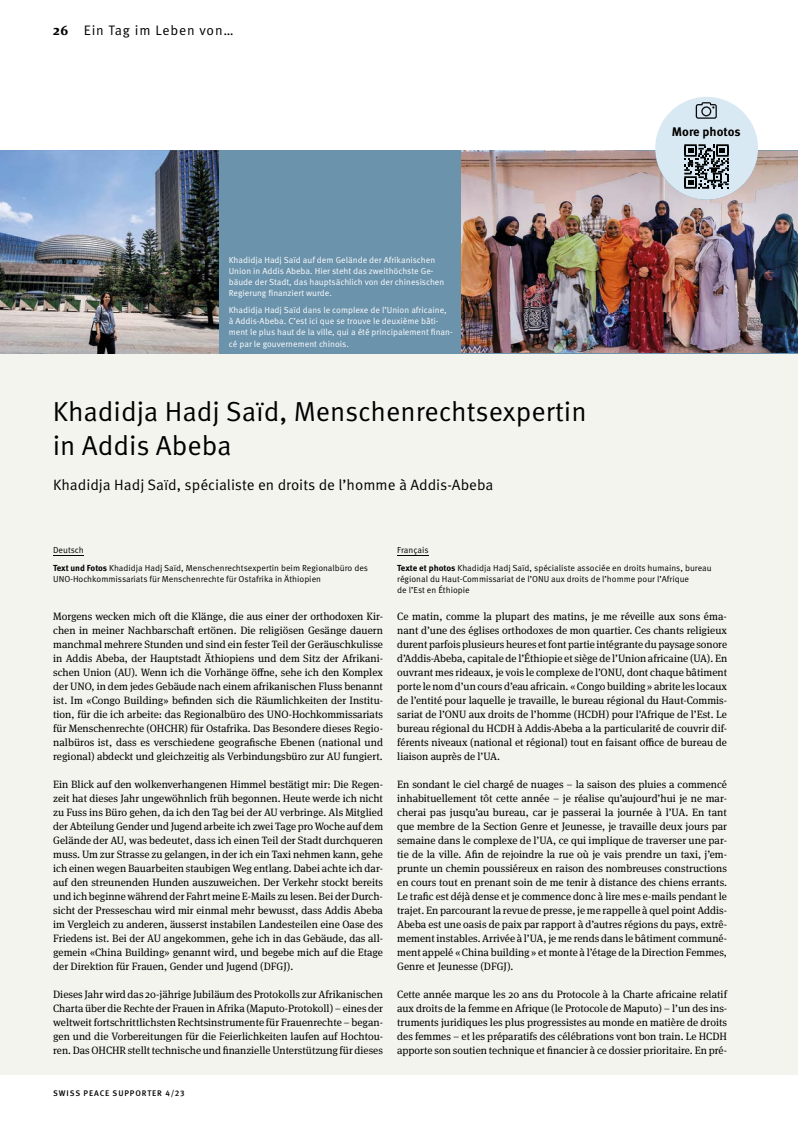
<style>
.page{position:relative;width:798px;height:1127px;background:#fff}
.page>*{position:absolute;margin:0;border:0;box-sizing:border-box;transform-origin:0 0}
.t1{font:27.5px/34.4px "Meta Pro";color:#000}
.t2{font:15px "Meta Pro";color:#000}
.t3{font:13.75px "Meta Pro";letter-spacing:.06em;color:#000}
.t4{font:700 12.5px "Meta Pro";color:#000}
.t5{font:10.62px/14px "Meta Serif OT";color:#000;text-align:justify}
.t6{font:8.75px/11.2px "Meta Pro";color:#fff}
.t7{font:8.75px/17.2px "Meta Pro";color:#000}
.t8{font:500 8.12px "Meta Pro";letter-spacing:.11em;color:#000}
.s1{font-family:"Meta Serif OT";font-weight:700}
.s2{font-weight:700}
</style>
<div class="page">
<div style="left:0;top:353px;width:797px;height:722px;background:#f4f4ef"></div>
<hr style="left:53px;top:556px;width:31px;height:1px;background:#000">
<hr style="left:397px;top:556px;width:31px;height:1px;background:#000">
<div style="left:0;top:151px;width:797px;height:203px;background:#6b93ac"></div>
<img style="left:0;top:151px;width:218px;height:203px">
<img style="left:462px;top:151px;width:335px;height:202px">
<div style="left:655px;top:97px;width:102px;height:103px;background:#d9e9f3;border-radius:50%"></div>
<svg style="left:684px;top:144px;width:45px;height:45px"></svg>
<svg style="left:695px;top:102px;width:21px;height:17px"></svg>
<p class="t3" style="left:53px;top:22px;width:182px"><span class="s1">26</span> Ein Tag im Leben von…</p>
<p class="t6" style="left:229px;top:254px;width:217px">Khadidja Hadj Saïd auf dem Gelände der Afrikanischen Union in Addis Abeba. Hier steht das zweithöchste Ge&shy;bäude der Stadt, das haupt sächlich von der chinesischen Regierung finanziert wurde.</p>
<p class="t6" style="left:229px;top:304px;width:225px">Khadidja Hadj Saïd dans le complexe de l’Union africaine, à Addis-Abeba. C’est ici que se trouve le deuxième bâti&shy;ment le plus haut de la ville, qui a été principalement finan&shy;cé par le gouvernement chinois.</p>
<h1 class="t1" style="left:53px;top:394px;width:535px">Khadidja Hadj Saïd, Menschenrechtsexpertin in Addis Abeba</h1>
<h2 class="t2" style="left:53px;top:476px;width:441px">Khadidja Hadj Saïd, spécialiste en droits de l’homme à Addis-Abeba</h2>
<p class="t4" style="left:671px;top:123px;width:70px">More photos</p>
<p class="t7" style="left:53px;top:542px;width:316px">Deutsch<br><span class="s2">Text und Fotos</span> Khadidja Hadj Saïd, Menschenrechtsexpertin beim Regionalbüro des</p>
<p class="t7" style="left:53px;top:570px;width:269px">UNO-Hochkommissariats für Menschenrechte für Ostafrika in Äthiopien</p>
<p class="t5" style="left:53px;top:609px;width:331px">Morgens wecken mich oft die Klänge, die aus einer der orthodoxen Kir&shy;chen in meiner Nachbarschaft ertönen. Die religiösen Gesänge dauern manchmal mehrere Stunden und sind ein fester Teil der Geräuschkulisse in Addis Abeba, der Hauptstadt Äthiopiens und dem Sitz der Afrikani&shy;schen Union (AU). Wenn ich die Vorhänge öffne, sehe ich den Komplex der UNO, in dem jedes Gebäude nach einem afrikanischen Fluss benannt ist. Im «Congo Building» befinden sich die Räumlichkeiten der Institu&shy;tion, für die ich arbeite: das Regionalbüro des UNO-Hochkommissariats für Menschenrechte (OHCHR) für Ostafrika. Das Besondere dieses Regio&shy;nalbüros ist, dass es verschiedene geografische Ebenen (national und regional) abdeckt und gleichzeitig als Verbindungsbüro zur AU fungiert.</p>
<p class="t5" style="left:53px;top:777px;width:331px">Ein Blick auf den wolkenverhangenen Himmel bestätigt mir: Die Regen&shy;zeit hat dieses Jahr ungewöhnlich früh begonnen. Heute werde ich nicht zu Fuss ins Büro gehen, da ich den Tag bei der AU verbringe. Als Mitglied der Abteilung Gender und Jugend arbeite ich zwei Tage pro Woche auf dem Gelände der AU, was bedeutet, dass ich einen Teil der Stadt durchqueren muss. Um zur Strasse zu gelangen, in der ich ein Taxi nehmen kann, gehe ich einen wegen Bauarbeiten staubigen Weg entlang. Dabei achte ich dar&shy;auf den streunenden Hunden auszuweichen. Der Verkehr stockt bereits und ich beginne während der Fahrt meine E-Mails zu lesen. Bei der Durch&shy;sicht der Presseschau wird mir einmal mehr bewusst, dass Addis Abeba im Vergleich zu anderen, äusserst instabilen Landesteilen eine Oase des Friedens ist. Bei der AU angekommen, gehe ich in das Gebäude, das all&shy;gemein «China Building» genannt wird, und begebe mich auf die Etage der Direktion für Frauen, Gender und Jugend (DFGJ).</p>
<p class="t5" style="left:53px;top:987px;width:331px">Dieses Jahr wird das 20-jährige Jubiläum des Protokolls zur Afrikanischen Charta über die Rechte der Frauen in Afrika (Maputo-Protokoll) – eines der weltweit fortschrittlichsten Rechtsinstrumente für Frauenrechte – began&shy;gen und die Vorbereitungen für die Feierlichkeiten laufen auf Hochtou&shy;ren. Das OHCHR stellt technische und finanzielle Unterstützung für dieses</p>
<p class="t8" style="left:53px;top:1088px;width:133px">SWISS PEACE SUPPORTER 4/23</p>
<p class="t7" style="left:397px;top:542px;width:316px">Français<br><span class="s2">Texte et photos</span> Khadidja Hadj Saïd, spécialiste associée en droits humains, bureau</p>
<p class="t7" style="left:397px;top:573px;width:293px;line-height:11.2px">régional du Haut-Commissariat de l’ONU aux droits de l’homme pour l’Afrique de l’Est en Éthiopie</p>
<p class="t5" style="left:397px;top:609px;width:331px">Ce matin, comme la plupart des matins, je me réveille aux sons éma&shy;nant d’une des églises orthodoxes de mon quartier. Ces chants religieux durent parfois plusieurs heures et font partie intégrante du paysage sonore d’Addis-Abeba, capitale de l’Éthiopie et siège de l’Union africaine (UA). En ouvrant mes rideaux, je vois le complexe de l’ONU, dont chaque bâtiment porte le nom d’un cours d’eau africain. « Congo building » abrite les locaux de l’entité pour laquelle je travaille, le bureau régional du Haut-Commis&shy;sariat de l’ONU aux droits de l’homme (HCDH) pour l’Afrique de l’Est. Le bureau régional du HCDH à Addis-Abeba a la particularité de couvrir dif&shy;férents niveaux (national et régional) tout en faisant office de bureau de liaison auprès de l’UA.</p>
<p class="t5" style="left:397px;top:777px;width:331px">En sondant le ciel chargé de nuages – la saison des pluies a commencé inhabituellement tôt cette année – je réalise qu’aujourd’hui je ne mar&shy;cherai pas jusqu’au bureau, car je passerai la journée à l’UA. En tant que membre de la Section Genre et Jeunesse, je travaille deux jours par semaine dans le complexe de l’UA, ce qui implique de traverser une par&shy;tie de la ville. Afin de rejoindre la rue où je vais prendre un taxi, j’em&shy;prunte un chemin poussiéreux en raison des nombreuses constructions en cours tout en prenant soin de me tenir à distance des chiens errants.<br>Le trafic est déjà dense et je commence donc à lire mes e-mails pendant le trajet. En parcourant la revue de presse, je me rappelle à quel point Addis-Abeba est une oasis de paix par rapport à d’autres régions du pays, extrê&shy;mement instables. Arrivée à l’UA, je me rends dans le bâtiment communé&shy;ment appelé « China building » et monte à l’étage de la Direction Femmes, Genre et Jeunesse (DFGJ).</p>
<p class="t5" style="left:397px;top:987px;width:331px">Cette année marque les 20 ans du Protocole à la Charte africaine relatif aux droits de la femme en Afrique (le Protocole de Maputo) – l’un des ins&shy;truments juridiques les plus progressistes au monde en matière de droits des femmes – et les préparatifs des célébrations vont bon train. Le HCDH apporte son soutien technique et financier à ce dossier prioritaire. En pré-</p>
</div>
